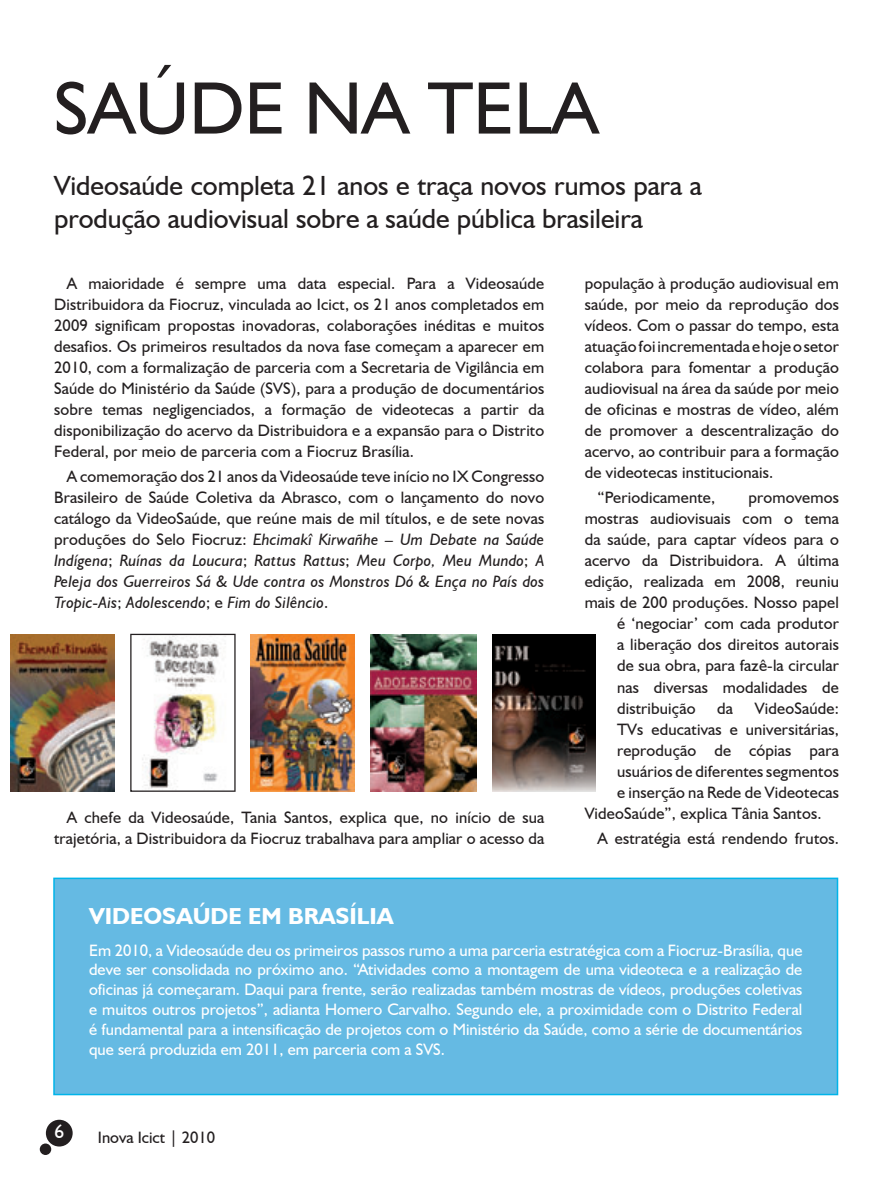
<style>
.page{position:relative;width:893px;height:1191px;background:#fff}
.page>*{position:absolute;margin:0;border:0;box-sizing:border-box;transform-origin:0 0}
.t1{font:74.7px "Humanist 521 BT";color:#231f20}
.t2{font:27.75px/33.3px "Humanist 521 BT";color:#231f20}
.t3{font:700 23.25px "Humanist 521 BT";color:#fff}
.t4{font:19.5px "Humanist 521 BT";color:#fff}
.t5{font:16.5px/21px "Humanist 521 BT";letter-spacing:.01em;color:#231f20;text-align:justify}
.t6{font:16.5px/19.8px "Humanist 521 BT";color:#fff;text-align:justify}
.s1{font-style:italic}
</style>
<div class="page">
<div style="left:46px;top:1119px;width:27px;height:27px;background:#231f20;border-radius:50%"></div>
<div style="left:40px;top:1143px;width:11px;height:12px;background:#231f20;border-radius:50%"></div>
<div style="left:53px;top:877px;width:785px;height:218px;background:#65bae3"></div>
<img style="left:130px;top:634px;width:106px;height:158px">
<img style="left:251px;top:634px;width:104px;height:157px">
<img style="left:371px;top:634px;width:105px;height:157px">
<img style="left:492px;top:634px;width:104px;height:157px">
<img style="left:11px;top:634px;width:103px;height:157px">
<h1 class="t1" style="left:54px;top:62px;width:546px">SAÚDE NA TELA</h1>
<h2 class="t2" style="left:54px;top:168px;width:649px">Videosaúde completa 21 anos e traça novos rumos para a produção audiovisual sobre a saúde pública brasileira</h2>
<p class="t5" style="left:54px;top:272px;width:492px;text-indent:13px">A maioridade é sempre uma data especial. Para a Videosaúde Distribuidora da Fiocruz, vinculada ao Icict, os 21 anos completados em 2009 significam propostas inovadoras, colaborações inéditas e muitos desafios. Os primeiros resultados da nova fase começam a aparecer em 2010, com a formalização de parceria com a Secretaria de Vigilância em Saúde do Ministério da Saúde (SVS), para a produção de documentários sobre temas negligenciados, a formação de videotecas a partir da disponibilização do acervo da Distribuidora e a expansão para o Distrito Federal, por meio de parceria com a Fiocruz Brasília.</p>
<p class="t5" style="left:54px;top:466px;width:492px;text-indent:13px">A comemoração dos 21 anos da Videosaúde teve início no IX Congresso Brasileiro de Saúde Coletiva da Abrasco, com o lançamento do novo catálogo da VideoSaúde, que reúne mais de mil títulos, e de sete novas produções do Selo Fiocruz: <span class="s1">Ehcimakî Kirwañhe – Um Debate na Saúde Indígena</span>; <span class="s1">Ruínas da Loucura</span>; <span class="s1">Rattus Rattus</span>; <span class="s1">Meu Corpo, Meu Mundo</span>; <span class="s1">A Peleja dos Guerreiros Sá &amp; Ude contra os Monstros Dó &amp; Ença no País dos Tropic-Ais</span>; <span class="s1">Adolescendo</span>; e <span class="s1">Fim do Silêncio</span>.</p>
<p class="t5" style="left:54px;top:806px;width:492px;text-align:right">A chefe da Videosaúde, Tania Santos, explica que, no início de sua trajetória, a Distribuidora da Fiocruz trabalhava para ampliar o acesso da</p>
<p class="t5" style="left:585px;top:272px;width:256px">população à produção audiovisual em saúde, por meio da reprodução dos vídeos. Com o passar do tempo, esta atuação foi incrementada e hoje o setor colabora para fomentar a produção audiovisual na área da saúde por meio de oficinas e mostras de vídeo, além de promover a descentralização do acervo, ao contribuir para a formação de videotecas institucionais.</p>
<p class="t5" style="left:597px;top:487px;width:119px">“Periodicamente,</p>
<p class="t5" style="left:748px;top:487px;width:92px">promovemos</p>
<p class="t5" style="left:585px;top:508px;width:256px">mostras audiovisuais com o tema</p>
<p class="t5" style="left:585px;top:529px;width:256px">da saúde, para captar vídeos para o</p>
<p class="t5" style="left:585px;top:550px;width:256px">acervo da Distribuidora. A última</p>
<p class="t5" style="left:585px;top:571px;width:256px">edição, realizada em 2008, reuniu</p>
<p class="t5" style="left:585px;top:592px;width:256px">mais de 200 produções. Nosso papel</p>
<p class="t5" style="left:617px;top:613px;width:223px">é ‘negociar’ com cada produtor</p>
<p class="t5" style="left:617px;top:634px;width:223px">a liberação dos direitos autorais</p>
<p class="t5" style="left:617px;top:655px;width:223px">de sua obra, para fazê-la circular</p>
<p class="t5" style="left:617px;top:676px;width:223px">nas diversas modalidades de</p>
<p class="t5" style="left:617px;top:697px;width:80px">distribuição</p>
<p class="t5" style="left:717px;top:697px;width:17px">da</p>
<p class="t5" style="left:755px;top:697px;width:86px">VideoSaúde:</p>
<p class="t5" style="left:617px;top:718px;width:223px">TVs educativas e universitárias,</p>
<p class="t5" style="left:617px;top:739px;width:223px">reprodução de cópias para</p>
<p class="t5" style="left:617px;top:760px;width:223px">usuários de diferentes segmentos</p>
<p class="t5" style="left:617px;top:781px;width:223px">e inserção na Rede de Videotecas</p>
<p class="t5" style="left:585px;top:802px;width:238px">VideoSaúde”, explica Tânia Santos.</p>
<p class="t5" style="left:597px;top:827px;width:243px">A estratégia está rendendo frutos.</p>
<h3 class="t3" style="left:89px;top:901px;width:306px">VIDEOSAÚDE EM BRASÍLIA</h3>
<p class="t6" style="left:89px;top:939px;width:715px">Em 2010, a Videosaúde deu os primeiros passos rumo a uma parceria estratégica com a Fiocruz-Brasília, que deve ser consolidada no próximo ano. “Atividades como a montagem de uma videoteca e a realização de oficinas já começaram. Daqui para frente, serão realizadas também mostras de vídeos, produções coletivas e muitos outros projetos”, adianta Homero Carvalho. Segundo ele, a proximidade com o Distrito Federal é fundamental para a intensificação de projetos com o Ministério da Saúde, como a série de documentários que será produzida em 2011, em parceria com a SVS.</p>
<p class="t4" style="left:54px;top:1119px;width:11px">6</p>
<p class="t5" style="left:98px;top:1126px;width:119px">Inova Icict | 2010</p>
</div>
